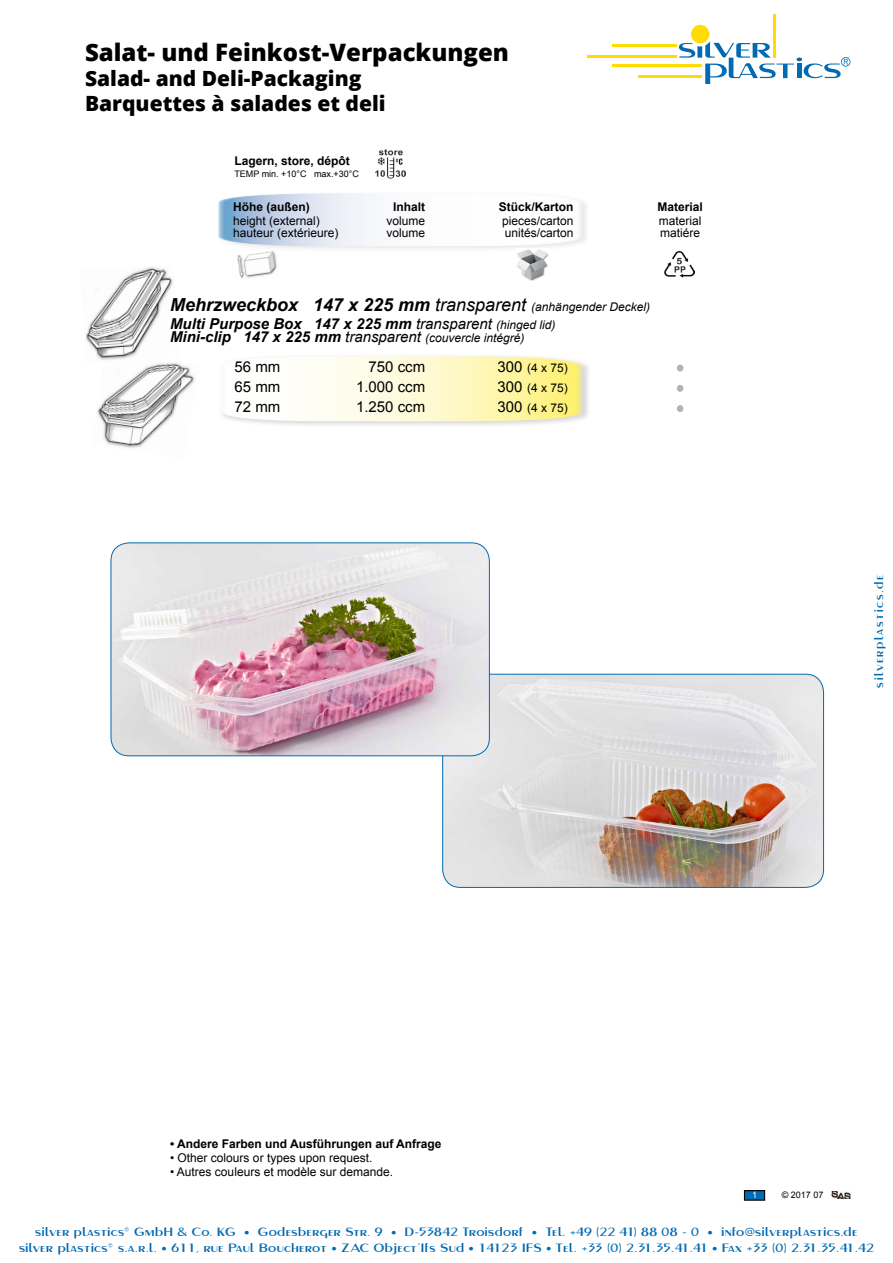
<style>
.page{position:relative;width:893px;height:1263px;background:#fff}
.page>*{position:absolute;margin:0;border:0;box-sizing:border-box;transform-origin:0 0}
.t1{font:800 24px "Open Sans";color:#000}
.t2{font:800 21px/25.2px "Open Sans";color:#000}
.t3{font:italic 700 18px "Arial";color:#000}
.t4{font:italic 700 15px/13.5px "Arial";color:#000}
.t5{font:15px "Arial";color:#000}
.t6{font:12px/15.6px "Paquete S Si";letter-spacing:.03em;color:#006ab3;text-align:center;scale:1.1 1}
.t7{font:12px "Arial";color:#000}
.t8{font:700 12px "Arial";color:#000}
.t9{font:12px "Paquete S Si";letter-spacing:.135em;color:#006ab3}
.t10{font:9px "Arial";color:#000}
.t11{font:9px "Arial";color:#fff}
.s1{font-weight:400}
.s2{font-weight:400;font-size:12px}
.s3{font-size:15px}
</style>
<div class="page">
<div style="left:218px;top:191px;width:372px;height:62px;background:#000;opacity:.15"></div>
<svg style="left:218px;top:193px;width:364px;height:53px"></svg>
<img style="left:237px;top:255px;width:5px;height:24px">
<img style="left:242px;top:250px;width:37px;height:29px">
<img style="left:516px;top:249px;width:33px;height:32px">
<img style="left:664px;top:250px;width:30px;height:28px">
<img style="left:376px;top:149px;width:29px;height:30px">
<img style="left:97px;top:364px;width:98px;height:84px">
<img style="left:85px;top:267px;width:94px;height:97px">
<div style="left:219px;top:354px;width:372px;height:74px;background:#000;opacity:.15"></div>
<svg style="left:219px;top:356px;width:363px;height:65px"></svg>
<hr style="left:612px;top:64px;width:90px;height:3px;background:#fd0">
<div style="left:691px;top:25px;width:18px;height:18px;background:#fd0;border-radius:50%"></div>
<hr style="left:773px;top:14px;width:3px;height:44px;background:#fd0">
<hr style="left:612px;top:44px;width:64px;height:3px;background:#fd0">
<hr style="left:638px;top:75px;width:64px;height:3px;background:#fd0">
<hr style="left:587px;top:55px;width:89px;height:3px;background:#fd0">
<svg style="left:679px;top:41px;width:171px;height:43px"></svg>
<img style="left:832px;top:1192px;width:18px;height:6px">
<div style="left:744px;top:1191px;width:21px;height:9px;background:#006ab3"></div>
<div style="left:744px;top:1190px;width:21px;height:11px;border:1px solid #000"></div>
<svg style="left:677px;top:365px;width:6px;height:6px"></svg>
<div style="left:677px;top:385px;width:6px;height:7px;border:2px solid #b1b3b4;border-radius:50%"></div>
<div style="left:677px;top:405px;width:6px;height:7px;border:2px solid #b1b3b4;border-radius:50%"></div>
<img style="left:443px;top:674px;width:380px;height:213px">
<div style="left:442px;top:674px;width:382px;height:214px;border:1px solid #006ab3;border-radius:18px"></div>
<img style="left:111px;top:543px;width:378px;height:213px">
<div style="left:111px;top:542px;width:379px;height:214px;border:1px solid #006ab3;border-radius:18px"></div>
<h1 class="t1" style="left:85px;top:34px;width:425px">Salat- und Feinkost-Verpackungen</h1>
<h2 class="t2" style="left:85px;top:65px;width:302px">Salad- and Deli-Packaging<br>Barquettes à salades et deli</h2>
<p class="t8" style="left:234px;top:153px;width:117px">Lagern, store, dépôt</p>
<p class="t10" style="left:234px;top:168px;width:126px">TEMP min. +10°C max.+30°C</p>
<p class="t8" style="left:233px;top:198px;width:78px">Höhe (außen)</p>
<p class="t8" style="left:393px;top:198px;width:34px">Inhalt</p>
<p class="t8" style="left:499px;top:198px;width:76px">Stück/Karton</p>
<p class="t8" style="left:657px;top:198px;width:47px">Material</p>
<p class="t7" style="left:233px;top:213px;width:88px">height (external)</p>
<p class="t7" style="left:387px;top:213px;width:40px">volume</p>
<p class="t7" style="left:502px;top:213px;width:73px">pieces/carton</p>
<p class="t7" style="left:659px;top:213px;width:44px">material</p>
<p class="t7" style="left:233px;top:225px;width:107px">hauteur (extérieure)</p>
<p class="t7" style="left:386px;top:225px;width:40px">volume</p>
<p class="t7" style="left:505px;top:225px;width:70px">unités/carton</p>
<p class="t7" style="left:660px;top:225px;width:42px">matiére</p>
<h3 class="t3" style="left:170px;top:292px;width:481px">Mehrzweckbox 147 x 225 mm <span class="s1">transparent</span> <span class="s2">(anhängender Deckel)</span></h3>
<p class="t4" style="left:170px;top:317px;width:387px">Multi Purpose Box 147 x 225 mm <span class="s1">transparent</span> <span class="s2">(hinged lid)<br></span>Mini-clip 147 x 225 mm <span class="s1">transparent</span> <span class="s2">(couvercle intégré)</span></p>
<p class="t5" style="left:235px;top:356px;width:47px">56 mm</p>
<p class="t5" style="left:369px;top:356px;width:58px">750 ccm</p>
<p class="t7" style="left:498px;top:359px;width:72px"><span class="s3">300</span> (4 x 75)</p>
<p class="t5" style="left:235px;top:377px;width:47px">65 mm</p>
<p class="t5" style="left:356px;top:377px;width:71px">1.000 ccm</p>
<p class="t7" style="left:498px;top:380px;width:72px"><span class="s3">300</span> (4 x 75)</p>
<p class="t5" style="left:235px;top:397px;width:47px">72 mm</p>
<p class="t5" style="left:356px;top:397px;width:71px">1.250 ccm</p>
<p class="t7" style="left:498px;top:400px;width:72px"><span class="s3">300</span> (4 x 75)</p>
<p class="t8" style="left:170px;top:1135px;width:273px">• Andere Farben und Ausführungen auf Anfrage</p>
<p class="t7" style="left:170px;top:1150px;width:204px">• Other colours or types upon request.</p>
<p class="t7" style="left:170px;top:1164px;width:224px">• Autres couleurs et modèle sur demande.</p>
<p class="t9" style="left:872px;top:688px;width:114px;rotate:-90deg">silverplastics.de</p>
<p class="t11" style="left:752px;top:1189px;width:7px">1</p>
<p class="t10" style="left:782px;top:1189px;width:43px">© 2017 07</p>
<p class="t6" style="left:19px;top:1224px;width:778px">silver plastics® GmbH &amp; Co. KG • Godesberger Str. 9 • D-53842 Troisdorf • Tel. +49 (22 41) 88 08 - 0 • info@silverplastics.de silver plastics® s.a.r.l. • 611, rue Paul Boucherot • ZAC Object’Ifs Sud • 14123 IFS • Tel. +33 (0) 2.31.35.41.41 • Fax +33 (0) 2.31.35.41.42</p>
</div>
